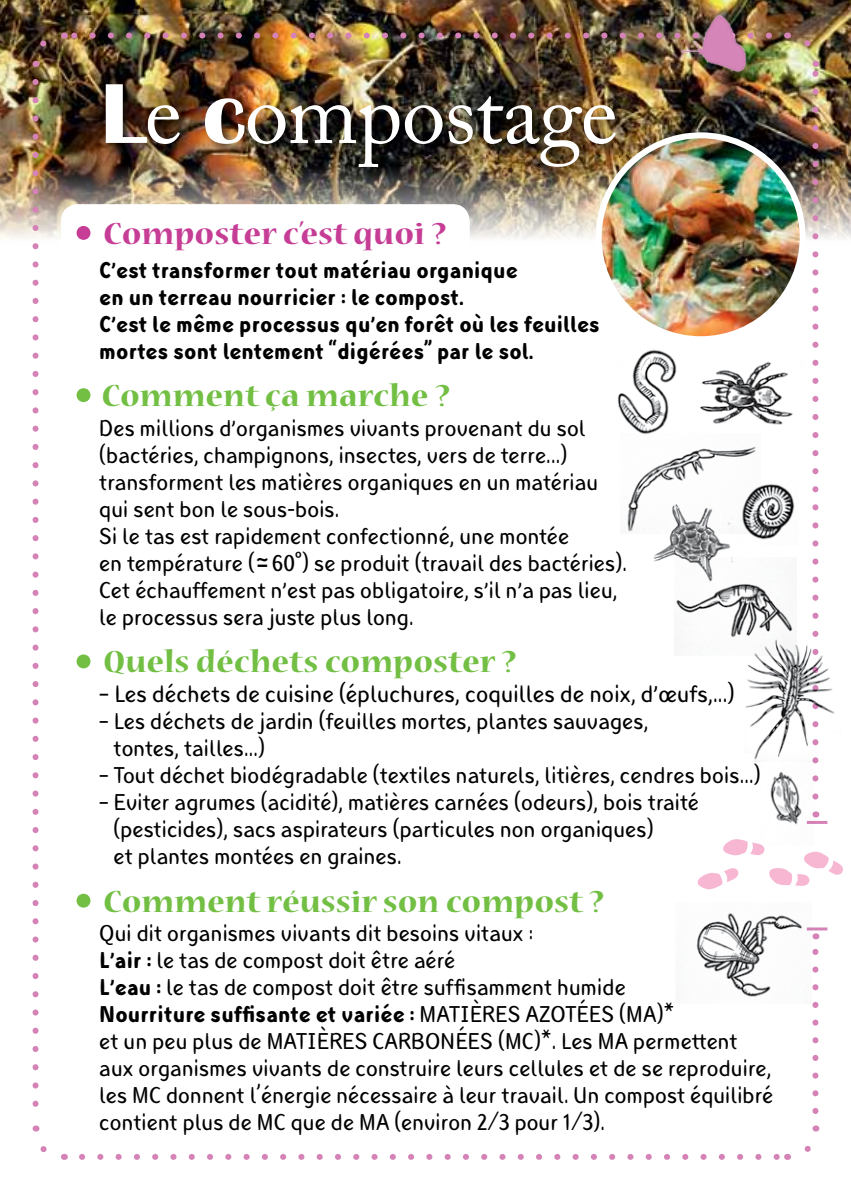
<style>
.page{position:relative;width:851px;height:1191px;background:#fff}
.page>*{position:absolute;margin:0;border:0;box-sizing:border-box;transform-origin:0 0}
.t1{font:88px "Adobe Caslon Pro";letter-spacing:-.01em;color:#fff}
.t2{font:700 condensed 34px "Nueva Std";color:#72bf44;scale:1.35 1}
.t3{font:700 condensed 34px "Nueva Std";color:#c63d96;scale:1.35 1}
.t4{font:27px "Linotype Inagur";letter-spacing:.01em;color:#000;scale:.9 1}
.t5{font:26px/27px "Linotype Inagur";letter-spacing:.01em;color:#000;scale:.9 1}
.t6{font:700 26px/27px "Linotype Inagur";letter-spacing:.01em;color:#000;scale:.9 1}
.s1{font-family:"Britannic";font-weight:700}
.s2{font-family:"Britannic";font-stretch:normal;font-size:50px}
.s3{font-size:34px}
.s4{font-weight:700}
</style>
<div class="page">
<img style="left:0;top:0;width:850px;height:246px">
<div style="left:61px;top:204px;width:408px;height:79px;background:#fff;border-radius:17px"></div>
<svg style="left:812px;top:73px;width:6px;height:723px"></svg>
<img style="left:73px;top:33px;width:695px;height:6px">
<svg style="left:33px;top:82px;width:6px;height:1025px"></svg>
<svg style="left:82px;top:1153px;width:695px;height:6px"></svg>
<svg style="left:812px;top:948px;width:6px;height:163px"></svg>
<svg style="left:787px;top:30px;width:28px;height:22px"></svg>
<svg style="left:30px;top:35px;width:22px;height:32px"></svg>
<svg style="left:40px;top:1146px;width:25px;height:14px"></svg>
<svg style="left:804px;top:1125px;width:16px;height:27px"></svg>
<div style="left:101px;top:80px;width:530px;height:104px;background:#000;opacity:.75"></div>
<hr style="left:806px;top:821px;width:21px;height:3px;background:#d583b7">
<hr style="left:806px;top:927px;width:21px;height:3px;background:#d583b7">
<svg style="left:697px;top:839px;width:146px;height:51px"></svg>
<img style="left:679px;top:2px;width:88px;height:78px">
<img style="left:598px;top:135px;width:204px;height:204px;border-radius:102px">
<div style="left:595px;top:132px;width:210px;height:210px;border:6px solid #fff;border-radius:50%"></div>
<img style="left:617px;top:350px;width:60px;height:83px">
<img style="left:749px;top:484px;width:46px;height:56px">
<img style="left:700px;top:362px;width:93px;height:63px">
<img style="left:746px;top:637px;width:89px;height:124px">
<img style="left:627px;top:433px;width:133px;height:100px">
<img style="left:674px;top:561px;width:122px;height:94px">
<img style="left:696px;top:913px;width:115px;height:84px">
<img style="left:646px;top:502px;width:87px;height:83px">
<img style="left:760px;top:762px;width:54px;height:83px">
<h1 class="t1" style="left:101px;top:61px;width:519px"><span class="s1">L</span>e <span class="s1">c</span>ompostage</h1>
<h2 class="t3" style="left:77px;top:218px;width:275px"><span class="s2">•</span> Composter c’est quoi ?</h2>
<p class="t6" style="left:99px;top:255px;width:557px">C’est transformer tout matériau organique<br>en un terreau nourricier : le compost.<br>C’est le même processus qu’en forêt où les feuilles mortes sont lentement “digérées” par le sol.</p>
<h2 class="t2" style="left:77px;top:380px;width:278px"><span class="s2">•</span> Comment ça marche ?</h2>
<p class="t5" style="left:99px;top:413px;width:587px">Des millions d’organismes vivants provenant du sol (bactéries, champignons, insectes, vers de terre...) transforment les matières organiques en un matériau qui sent bon le sous-bois.<br>Si le tas est rapidement confectionné, une montée<br>en température (<span class="s3">~-</span>60°) se produit (travail des bactéries).<br>Cet échauffement n’est pas obligatoire, s’il n’a pas lieu, le processus sera juste plus long.</p>
<h2 class="t2" style="left:77px;top:647px;width:327px"><span class="s2">•</span> Quels déchets composter ?</h2>
<p class="t4" style="left:99px;top:678px;width:707px">– Les déchets de cuisine (épluchures, coquilles de noix, d’œufs,...)</p>
<p class="t5" style="left:113px;top:706px;width:595px;text-indent:-14px">– Les déchets de jardin (feuilles mortes, plantes sauvages, tontes, tailles...)</p>
<p class="t5" style="left:99px;top:760px;width:736px">– Tout déchet biodégradable (textiles naturels, litières, cendres bois...)</p>
<p class="t5" style="left:113px;top:787px;width:652px;text-indent:-14px">– Eviter agrumes (acidité), matières carnées (odeurs), bois traité (pesticides), sacs aspirateurs (particules non organiques)<br>et plantes montées en graines.</p>
<h2 class="t2" style="left:77px;top:886px;width:392px"><span class="s2">•</span> Comment réussir son compost ?</h2>
<p class="t5" style="left:99px;top:919px;width:750px">Qui dit organismes vivants dit besoins vitaux :<br><span class="s4">L’air :</span> le tas de compost doit être aéré<br><span class="s4">L’eau :</span> le tas de compost doit être suffisamment humide<br><span class="s4">Nourriture suffisante et variée :</span> matières azotées (MA)*<br>et un peu plus de matières carbonées (MC)*. Les MA permettent aux organismes vivants de construire leurs cellules et de se reproduire, les MC donnent l’énergie nécessaire à leur travail. Un compost équilibré contient plus de MC que de MA (environ 2/3 pour 1/3).</p>
</div>
